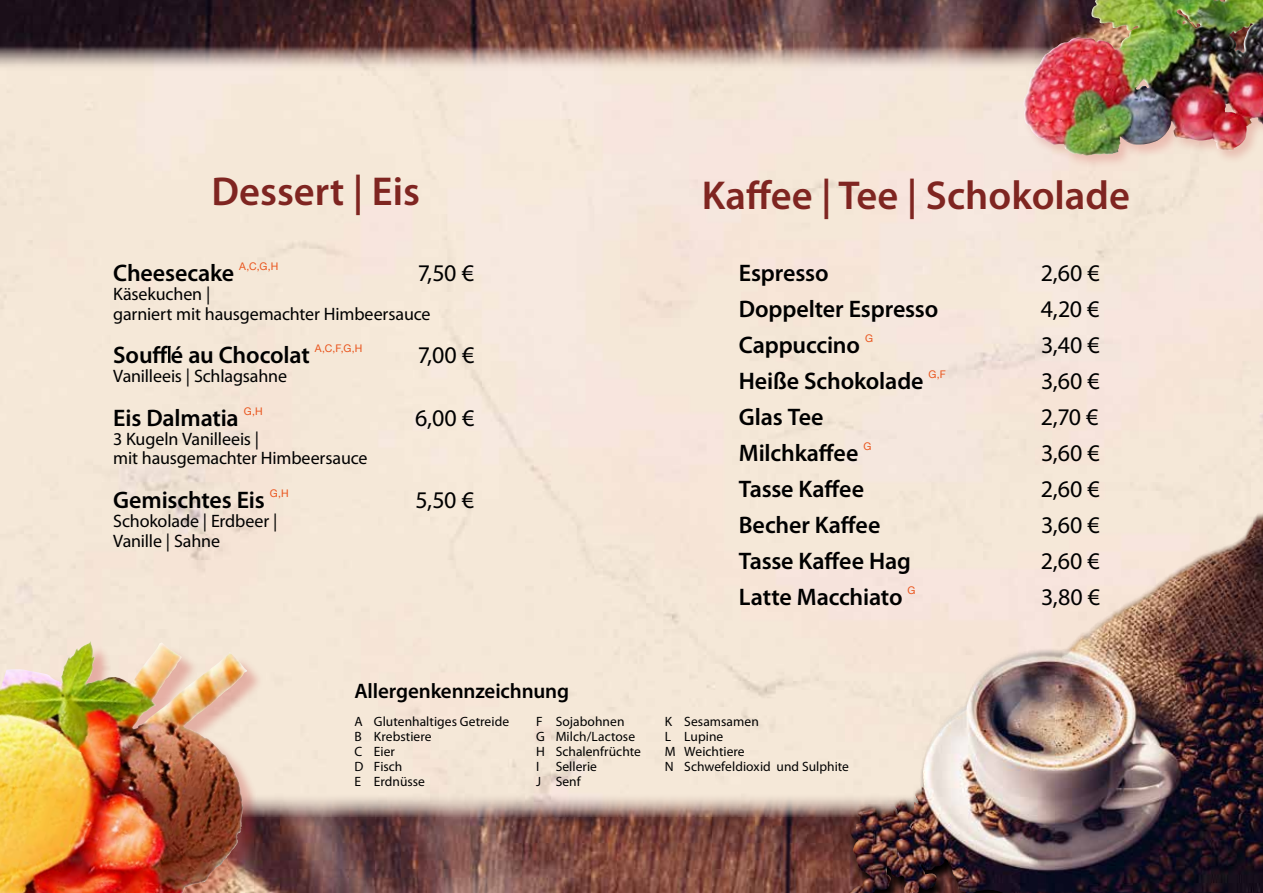
<style>
.page{position:relative;width:1263px;height:893px;background:#fff}
.page>*{position:absolute;margin:0;border:0;box-sizing:border-box;transform-origin:0 0}
.t1{font:600 40.5px "Myriad Pro";color:#7f2521}
.t2{font:600 24px "Myriad Pro";letter-spacing:-.005em;color:#000}
.t3{font:24px "Myriad Pro";color:#000}
.t4{font:600 21px "Myriad Pro";letter-spacing:-.005em;color:#000}
.t5{font:18px/19.5px "Myriad Pro";letter-spacing:-.01em;color:#000}
.t6{font:13.5px/15px "Myriad Pro";letter-spacing:.005em;color:#000}
.t7{font:10.5px "Helvetica Neue";color:#e9531b}
</style>
<div class="page">
<svg style="left:167px;top:346px;width:4px;height:17px"></svg>
<img style="left:0;top:0;width:1022px;height:71px">
<img style="left:265px;top:793px;width:581px;height:100px">
<img style="left:846px;top:511px;width:417px;height:382px">
<img style="left:894px;top:512px;width:368px;height:293px">
<div style="left:0;top:644px;width:265px;height:249px;background:#b71919;opacity:.27"></div>
<img style="left:0;top:641px;width:243px;height:252px">
<div style="left:1022px;top:0;width:241px;height:169px;background:#b71918;opacity:.2"></div>
<img style="left:1023px;top:0;width:202px;height:145px">
<h1 class="t1" style="left:212px;top:165px;width:210px">Dessert | Eis</h1>
<h1 class="t1" style="left:702px;top:170px;width:430px">Kaffee | Tee | Schokolade</h1>
<p class="t2" style="left:113px;top:257px;width:122px">Cheesecake</p>
<p class="t7" style="left:239px;top:259px;width:41px">A,C,G,H</p>
<p class="t3" style="left:418px;top:258px;width:58px">7,50 €</p>
<p class="t5" style="left:113px;top:284px;width:319px">Käsekuchen |<br>garniert mit hausgemachter Himbeersauce</p>
<p class="t2" style="left:113px;top:339px;width:198px">Souffé au Chocolat</p>
<p class="t7" style="left:315px;top:341px;width:49px">A,C,F,G,H</p>
<p class="t3" style="left:418px;top:340px;width:58px">7,00 €</p>
<p class="t5" style="left:113px;top:366px;width:175px">Vanilleeis | Schlagsahne</p>
<p class="t2" style="left:113px;top:402px;width:127px">Eis Dalmatia</p>
<p class="t7" style="left:244px;top:404px;width:20px">G,H</p>
<p class="t3" style="left:415px;top:403px;width:61px">6,00 €</p>
<p class="t5" style="left:113px;top:429px;width:256px">3 Kugeln Vanilleeis |<br>mit hausgemachter Himbeersauce</p>
<p class="t2" style="left:113px;top:484px;width:153px">Gemischtes Eis</p>
<p class="t7" style="left:270px;top:486px;width:20px">G,H</p>
<p class="t3" style="left:416px;top:485px;width:60px">5,50 €</p>
<p class="t5" style="left:113px;top:511px;width:166px">Schokolade | Erdbeer |<br>Vanille | Sahne</p>
<p class="t2" style="left:739px;top:257px;width:91px">Espresso</p>
<p class="t3" style="left:1041px;top:258px;width:60px">2,60 €</p>
<p class="t2" style="left:739px;top:293px;width:201px">Doppelter Espresso</p>
<p class="t3" style="left:1041px;top:294px;width:60px">4,20 €</p>
<p class="t2" style="left:739px;top:329px;width:123px">Cappuccino</p>
<p class="t7" style="left:865px;top:331px;width:9px">G</p>
<p class="t3" style="left:1041px;top:330px;width:60px">3,40 €</p>
<p class="t2" style="left:739px;top:365px;width:186px">Heiße Schokolade</p>
<p class="t7" style="left:928px;top:367px;width:19px">G,F</p>
<p class="t3" style="left:1041px;top:366px;width:60px">3,60 €</p>
<p class="t2" style="left:739px;top:401px;width:86px">Glas Tee</p>
<p class="t3" style="left:1041px;top:402px;width:59px">2,70 €</p>
<p class="t2" style="left:739px;top:437px;width:121px">Milchkaffee</p>
<p class="t7" style="left:863px;top:439px;width:9px">G</p>
<p class="t3" style="left:1041px;top:438px;width:60px">3,60 €</p>
<p class="t2" style="left:739px;top:473px;width:127px">Tasse Kaffee</p>
<p class="t3" style="left:1041px;top:474px;width:60px">2,60 €</p>
<p class="t2" style="left:739px;top:509px;width:143px">Becher Kaffee</p>
<p class="t3" style="left:1041px;top:510px;width:60px">3,60 €</p>
<p class="t2" style="left:739px;top:545px;width:173px">Tasse Kaffee Hag</p>
<p class="t3" style="left:1041px;top:546px;width:60px">2,60 €</p>
<p class="t2" style="left:739px;top:581px;width:165px">Latte Macchiato</p>
<p class="t7" style="left:907px;top:583px;width:9px">G</p>
<p class="t3" style="left:1041px;top:582px;width:61px">3,80 €</p>
<p class="t4" style="left:354px;top:678px;width:216px">Allergenkennzeichnung</p>
<p class="t6" style="left:354px;top:714px;width:156px">A Glutenhaltiges Getreide<br>B Krebstiere<br>C Eier<br>D Fisch<br>E Erdnüsse</p>
<p class="t6" style="left:536px;top:714px;width:106px">F Sojabohnen<br>G Milch/Lactose<br>H Schalenfrüchte<br>I Sellerie<br>J Senf</p>
<p class="t6" style="left:665px;top:714px;width:186px">K Sesamsamen<br>L Lupine<br>M Weichtiere<br>N Schwefeldioxid und Sulphite</p>
</div>
